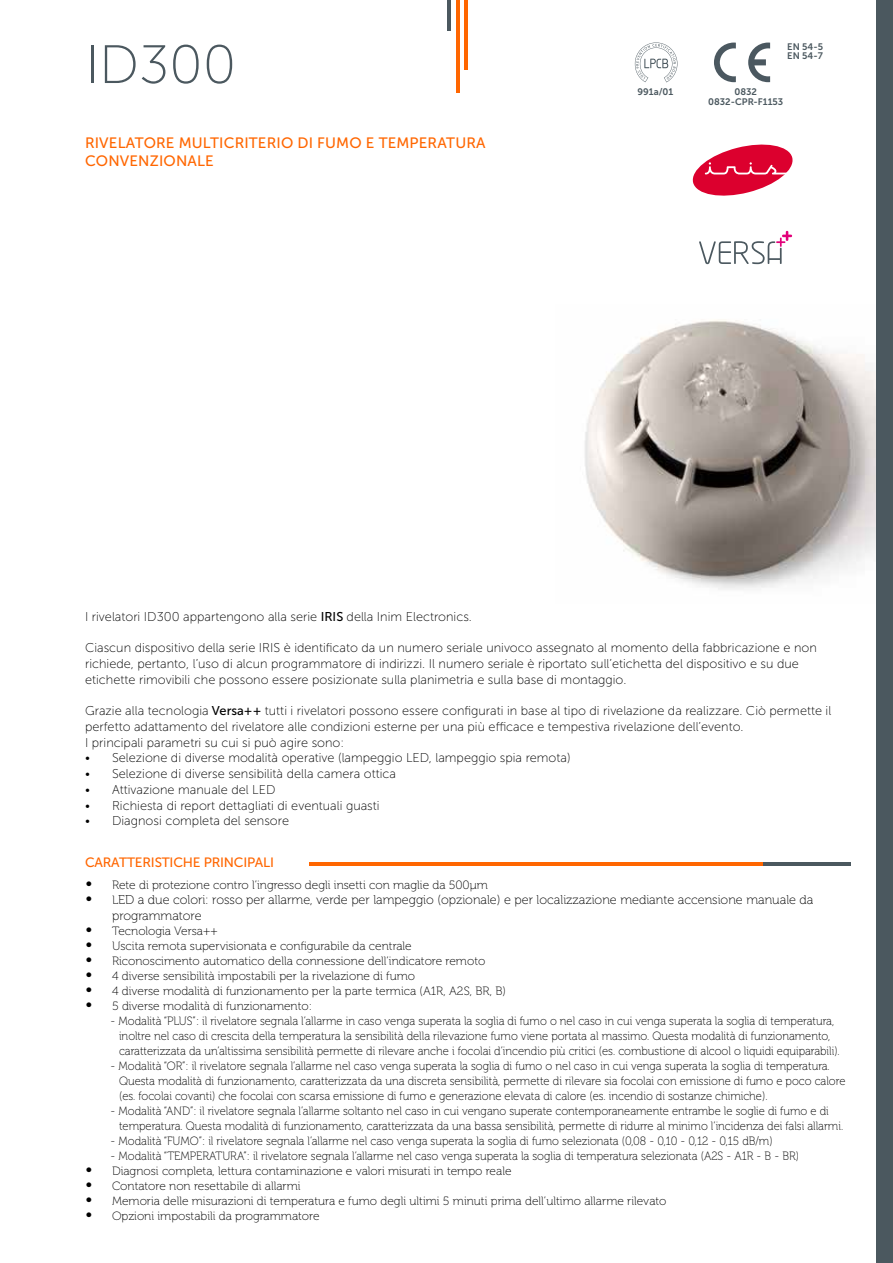
<style>
.page{position:relative;width:893px;height:1263px;background:#fff}
.page>*{position:absolute;margin:0;border:0;box-sizing:border-box;transform-origin:0 0}
.t1{font:54px "Museo Sans 100";color:#4b585f}
.t2{font:15px/18px "Museo Sans 500";letter-spacing:.01em;color:#f60}
.t3{font:13.5px "Museo Sans 500";letter-spacing:-.015em;color:#f60}
.t4{font:12.75px/15.8px "Museo Sans 100";color:#000}
.t5{font:12.75px/15.8px "Museo 100";color:#000}
.t6{font:12px/15px "Museo 100";color:#000;scale:.94 1}
.t7{font:12px "Museo 100";color:#000}
.t8{font:9.45px/9.8px "Museo Sans 700";color:#4b585f}
.s1{font-family:"Museo Sans 500"}
.s2{font-size:18px}
.s3{font-size:12px}
</style>
<div class="page">
<img style="left:585px;top:320px;width:291px;height:270px">
<svg style="left:692px;top:144px;width:101px;height:52px"></svg>
<svg style="left:699px;top:231px;width:93px;height:33px"></svg>
<svg style="left:714px;top:43px;width:22px;height:39px"></svg>
<svg style="left:748px;top:43px;width:22px;height:39px"></svg>
<svg style="left:635px;top:42px;width:42px;height:40px"></svg>
<div style="left:876px;top:0;width:17px;height:1263px;background:#4b585f"></div>
<hr style="left:465px;top:0;width:3px;height:69px;background:#f60">
<hr style="left:456px;top:0;width:3px;height:93px;background:#f60">
<hr style="left:448px;top:0;width:3px;height:31px;background:#4b585f">
<hr style="left:309px;top:862px;width:454px;height:4px;background:#f60">
<hr style="left:763px;top:862px;width:87px;height:4px;background:#4b585f">
<h1 class="t1" style="left:85px;top:36px;width:153px">ID300</h1>
<p class="t2" style="left:85px;top:134px;width:402px">RIVELATORE MULTICRITERIO DI FUMO E TEMPERATURA<br>CONVENZIONALE</p>
<p class="t8" style="left:637px;top:87px;width:37px">991a/01</p>
<p class="t8" style="left:787px;top:41px;width:37px">EN 54-5<br>EN 54-7</p>
<p class="t8" style="left:708px;top:87px;width:77px;text-align:center">0832<br>0832-CPR-F1153</p>
<p class="t4" style="left:85px;top:608px;width:388px">I rivelatori ID300 appartengono alla serie <span class="s1">IRIS</span> della Inim Electronics.</p>
<p class="t4" style="left:85px;top:640px;width:733px">Ciascun dispositivo della serie IRIS è identificato da un numero seriale univoco assegnato al momento della fabbricazione e non richiede, pertanto, l’uso di alcun programmatore di indirizzi. Il numero seriale è riportato sull’etichetta del dispositivo e su due etichette rimovibili che possono essere posizionate sulla planimetria e sulla base di montaggio.</p>
<p class="t4" style="left:85px;top:703px;width:748px">Grazie alla tecnologia <span class="s1">Versa++</span> tutti i rivelatori possono essere configurati in base al tipo di rivelazione da realizzare. Ciò permette il perfetto adattamento del rivelatore alle condizioni esterne per una più efficace e tempestiva rivelazione dell’evento.<br>I principali parametri su cui si può agire sono:</p>
<p class="t4" style="left:85px;top:750px;width:487px">• Selezione di diverse modalità operative (lampeggio LED, lampeggio spia remota)</p>
<p class="t4" style="left:85px;top:766px;width:312px">• Selezione di diverse sensibilità della camera ottica</p>
<p class="t4" style="left:85px;top:782px;width:192px">• Attivazione manuale del LED</p>
<p class="t4" style="left:85px;top:797px;width:296px">• Richiesta di report dettagliati di eventuali guasti</p>
<p class="t4" style="left:85px;top:813px;width:206px">• Diagnosi completa del sensore</p>
<p class="t3" style="left:85px;top:855px;width:190px">CARATTERISTICHE PRINCIPALI</p>
<p class="t7" style="left:85px;top:878px;width:404px"><span class="s2">•</span> Rete di protezione contro l’ingresso degli insetti con maglie da 500µm</p>
<p class="t5" style="left:112px;top:892px;width:703px;text-indent:-27px"><span class="s2">•</span> <span class="s3">L</span>ED a due colori: rosso per allarme, verde per lampeggio (opzionale) e per localizzazione mediante accensione manuale da programmatore</p>
<p class="t7" style="left:85px;top:925px;width:134px"><span class="s2">•</span> Tecnologia Versa++</p>
<p class="t7" style="left:85px;top:940px;width:328px"><span class="s2">•</span> Uscita remota supervisionata e configurabile da centrale</p>
<p class="t7" style="left:85px;top:955px;width:402px"><span class="s2">•</span> Riconoscimento automatico della connessione dell’indicatore remoto</p>
<p class="t7" style="left:85px;top:970px;width:332px"><span class="s2">•</span> 4 diverse sensibilità impostabili per la rivelazione di fumo</p>
<p class="t7" style="left:85px;top:985px;width:422px"><span class="s2">•</span> 4 diverse modalità di funzionamento per la parte termica (A1R, A2S, BR, B)</p>
<p class="t7" style="left:85px;top:1000px;width:228px"><span class="s2">•</span> 5 diverse modalità di funzionamento:</p>
<p class="t6" style="left:119px;top:1014px;width:768px;text-indent:-9px">- Modalità “PLUS”: il rivelatore segnala l’allarme in caso venga superata la soglia di fumo o nel caso in cui venga superata la soglia di temperatura, inoltre nel caso di crescita della temperatura la sensibilità della rilevazione fumo viene portata al massimo. Questa modalità di funzionamento, caratterizzata da un’altissima sensibilità permette di rilevare anche i focolai d’incendio più critici (es. combustione di alcool o liquidi equiparabili).</p>
<p class="t6" style="left:119px;top:1059px;width:774px;text-indent:-9px">- Modalità “OR”: il rivelatore segnala l’allarme nel caso venga superata la soglia di fumo o nel caso in cui venga superata la soglia di temperatura.<br>Questa modalità di funzionamento, caratterizzata da una discreta sensibilità, permette di rilevare sia focolai con emissione di fumo e poco calore (es. focolai covanti) che focolai con scarsa emissione di fumo e generazione elevata di calore (es. incendio di sostanze chimiche).</p>
<p class="t6" style="left:119px;top:1104px;width:772px;text-indent:-9px">- Modalità “AND”: il rivelatore segnala l’allarme soltanto nel caso in cui vengano superate contemporaneamente entrambe le soglie di fumo e di temperatura. Questa modalità di funzionamento, caratterizzata da una bassa sensibilità, permette di ridurre al minimo l’incidenza dei falsi allarmi.</p>
<p class="t6" style="left:111px;top:1134px;width:706px">- Modalità “FUMO”: il rivelatore segnala l’allarme nel caso venga superata la soglia di fumo selezionata (0,08 - 0,10 - 0,12 - 0,15 dB/m)</p>
<p class="t6" style="left:111px;top:1149px;width:734px">- Modalità “TEMPERATURA”: il rivelatore segnala l’allarme nel caso venga superata la soglia di temperatura selezionata (A2S - A1R - B - BR)</p>
<p class="t7" style="left:85px;top:1165px;width:428px"><span class="s2">•</span> Diagnosi completa, lettura contaminazione e valori misurati in tempo reale</p>
<p class="t7" style="left:85px;top:1180px;width:217px"><span class="s2">•</span> Contatore non resettabile di allarmi</p>
<p class="t7" style="left:85px;top:1195px;width:583px"><span class="s2">•</span> Memoria delle misurazioni di temperatura e fumo degli ultimi 5 minuti prima dell’ultimo allarme rilevato</p>
<p class="t7" style="left:85px;top:1210px;width:236px"><span class="s2">•</span> Opzioni impostabili da programmatore</p>
</div>
